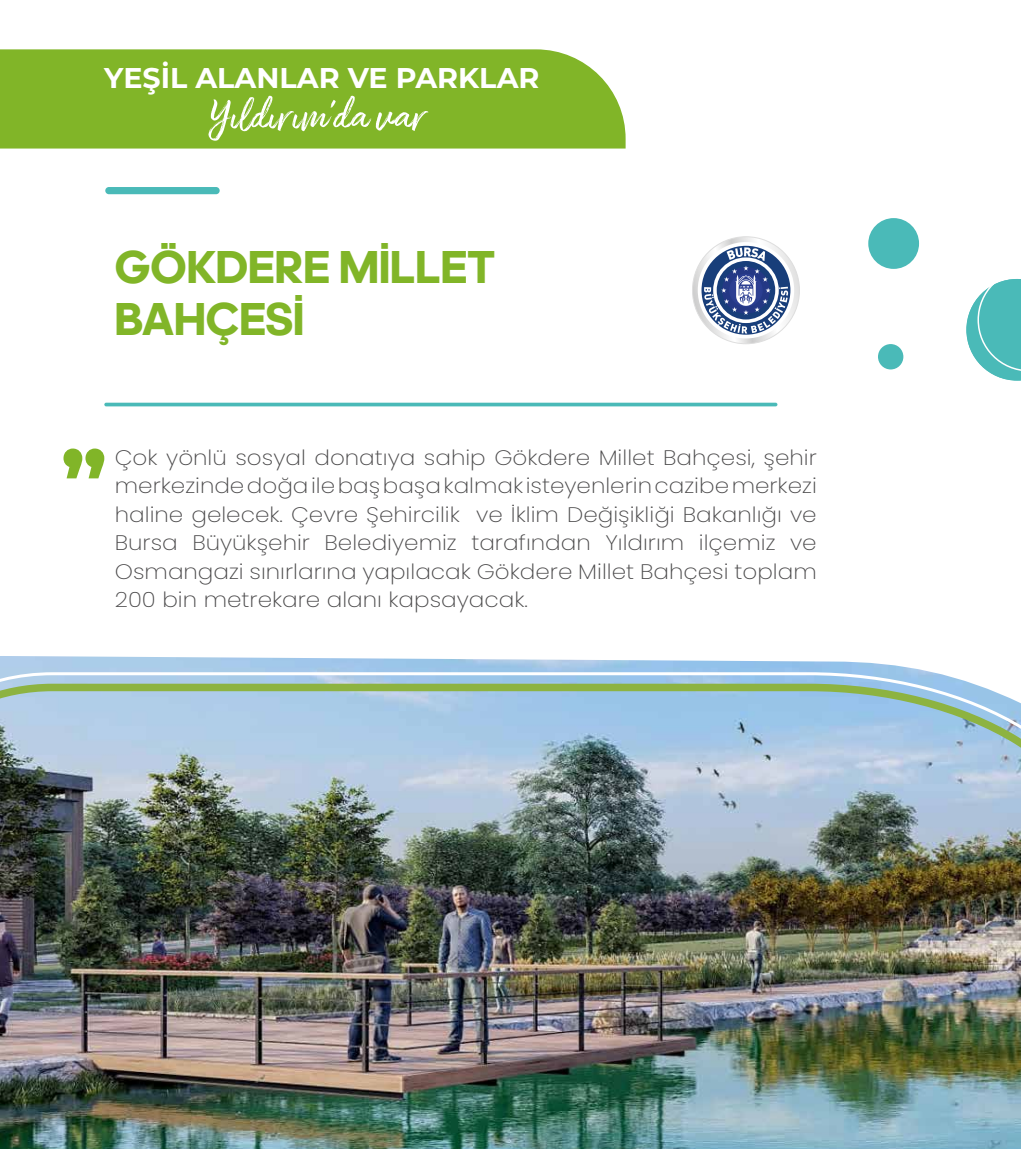
<style>
.page{position:relative;width:1021px;height:1149px;background:#fff}
.page>*{position:absolute;margin:0;border:0;box-sizing:border-box;transform-origin:0 0}
.t1{font:46.5px/52.2px "adineue PRO Bold Web";color:#81b528}
.t2{font:700 28.5px "Montserrat";color:#fff}
.t3{font:200 21px/28.5px "Poppins";color:#4a494a;text-align:justify;scale:1.1 1}
</style>
<div class="page">
<svg style="left:104px;top:402px;width:673px;height:4px;background:#69c5c4"></svg>
<div style="left:105px;top:187px;width:115px;height:7px;background:#4abab8;border-radius:4px"></div>
<div style="left:0;top:49px;width:625px;height:99px;background:#81b528"></div>
<svg style="left:966px;top:279px;width:54px;height:101px"></svg>
<div style="left:868px;top:218px;width:51px;height:51px;background:#4abab8;border-radius:50%"></div>
<div style="left:878px;top:344px;width:25px;height:25px;background:#4abab8;border-radius:50%"></div>
<svg style="left:63px;top:448px;width:41px;height:30px"></svg>
<img style="left:0;top:679px;width:1020px;height:469px">
<svg style="left:208px;top:95px;width:220px;height:46px;background:#97c14d"></svg>
<svg style="left:692px;top:237px;width:107px;height:106px"></svg>
<svg style="left:699px;top:244px;width:93px;height:92px"></svg>
<h2 class="t2" style="left:104px;top:58px;width:436px">YEŞİL ALANLAR VE PARKLAR</h2>
<h1 class="t1" style="left:115px;top:240px;width:381px">GÖKDERE MİLLET<br>BAHÇESİ</h1>
<p class="t3" style="left:115px;top:443px;width:639px">Çok yönlü sosyal donatıya sahip Gökdere Millet Bahçesi, şehir merkezinde doğa ile baş başa kalmak isteyenlerin cazibe merkezi haline gelecek. Çevre Şehircilik ve İklim Değişikliği Bakanlığı ve Bursa Büyükşehir Belediyemiz tarafından Yıldırım ilçemiz ve Osmangazi sınırlarına yapılacak Gökdere Millet Bahçesi toplam 200 bin metrekare alanı kapsayacak.</p>
</div>
